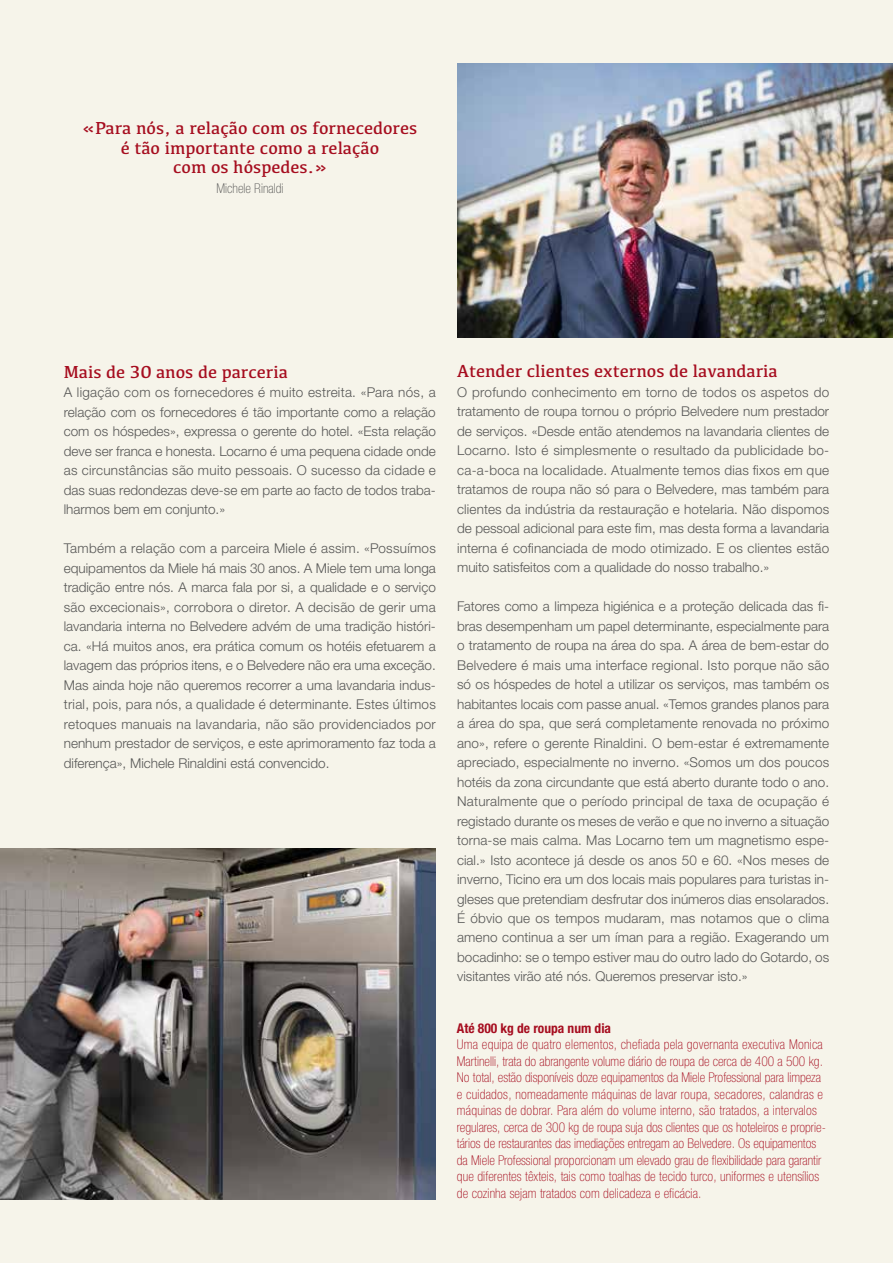
<style>
.page{position:relative;width:893px;height:1263px;background:#f6f4ea}
.page>*{position:absolute;margin:0;border:0;box-sizing:border-box;transform-origin:0 0}
.t1{font:18px/19.5px "Kefa";color:#a60d1f;text-align:center}
.t2{font:300 13.5px/19.5px "Helvetica Neue LTW1 G";color:#575756;text-align:justify}
.t3{font:100 condensed 13.5px/16.5px "Helvetica Neue LTW1 G";color:#a60d1f}
.t4{font:700 condensed 13.5px "Helvetica Neue LTW1 G";color:#a60d1f}
.t5{font:100 condensed 13.5px "Helvetica Neue LTW1 G";color:#575756}
</style>
<div class="page">
<img style="left:0;top:849px;width:436px;height:350px">
<img style="left:457px;top:63px;width:436px;height:275px">
<h1 class="t1" style="left:83px;top:118px;width:336px">«Para nós, a relação com os fornecedores é tão importante como a relação<br>com os hóspedes.»</h1>
<p class="t5" style="left:217px;top:180px;width:68px">Michele Rinaldi</p>
<h1 class="t1" style="left:64px;top:361px;width:226px">Mais de 30 anos de parceria</h1>
<p class="t2" style="left:64px;top:383px;width:374px">A ligação com os fornecedores é muito estreita. «Para nós, a relação com os fornecedores é tão importante como a relação com os hóspedes», expressa o gerente do hotel. «Esta relação deve ser franca e honesta. Locarno é uma pequena cidade onde as circunstâncias são muito pessoais. O sucesso da cidade e das suas redondezas deve-se em parte ao facto de todos traba&shy;lharmos bem em conjunto.»</p>
<p class="t2" style="left:64px;top:538px;width:374px">Também a relação com a parceira Miele é assim. «Possuímos equipamentos da Miele há mais 30 anos. A Miele tem uma longa tradição entre nós. A marca fala por si, a qualidade e o serviço são excecionais», corrobora o diretor. A decisão de gerir uma lavandaria interna no Belvedere advém de uma tradição históri&shy;ca. «Há muitos anos, era prática comum os hotéis efetuarem a lavagem das próprios itens, e o Belvedere não era uma exceção.<br>Mas ainda hoje não queremos recorrer a uma lavandaria indus&shy;trial, pois, para nós, a qualidade é determinante. Estes últimos retoques manuais na lavandaria, não são providenciados por nenhum prestador de serviços, e este aprimoramento faz toda a diferença», Michele Rinaldini está convencido.</p>
<h1 class="t1" style="left:457px;top:361px;width:322px">Atender clientes externos de lavandaria</h1>
<p class="t2" style="left:457px;top:382px;width:374px">O profundo conhecimento em torno de todos os aspetos do tratamento de roupa tornou o próprio Belvedere num prestador de serviços. «Desde então atendemos na lavandaria clientes de Locarno. Isto é simplesmente o resultado da publicidade bo&shy;ca-a-boca na localidade. Atualmente temos dias fixos em que tratamos de roupa não só para o Belvedere, mas também para clientes da indústria da restauração e hotelaria. Não dispomos de pessoal adicional para este fim, mas desta forma a lavandaria interna é cofinanciada de modo otimizado. E os clientes estão muito satisfeitos com a qualidade do nosso trabalho.»</p>
<p class="t2" style="left:457px;top:596px;width:374px">Fatores como a limpeza higiénica e a proteção delicada das fi&shy;bras desempenham um papel determinante, especialmente para o tratamento de roupa na área do spa. A área de bem-estar do Belvedere é mais uma interface regional. Isto porque não são só os hóspedes de hotel a utilizar os serviços, mas também os habitantes locais com passe anual. «Temos grandes planos para a área do spa, que será completamente renovada no próximo ano», refere o gerente Rinaldini. O bem-estar é extremamente apreciado, especialmente no inverno. «Somos um dos poucos hotéis da zona circundante que está aberto durante todo o ano.<br>Naturalmente que o período principal de taxa de ocupação é registado durante os meses de verão e que no inverno a situação torna-se mais calma. Mas Locarno tem um magnetismo espe&shy;cial.» Isto acontece já desde os anos 50 e 60. «Nos meses de inverno, Ticino era um dos locais mais populares para turistas in&shy;gleses que pretendiam desfrutar dos inúmeros dias ensolarados.<br>É óbvio que os tempos mudaram, mas notamos que o clima ameno continua a ser um íman para a região. Exagerando um bocadinho: se o tempo estiver mau do outro lado do Gotardo, os visitantes virão até nós. Queremos preservar isto.»</p>
<p class="t4" style="left:457px;top:1020px;width:156px">Até 800 kg de roupa num dia</p>
<p class="t3" style="left:457px;top:1036px;width:370px">Uma equipa de quatro elementos, chefiada pela governanta executiva Monica Martinelli, trata do abrangente volume diário de roupa de cerca de 400 a 500 kg.<br>No total, estão disponíveis doze equipamentos da Miele Professional para limpeza e cuidados, nomeadamente máquinas de lavar roupa, secadores, calandras e máquinas de dobrar. Para além do volume interno, são tratados, a intervalos regulares, cerca de 300 kg de roupa suja dos clientes que os hoteleiros e proprie&shy;tários de restaurantes das imediações entregam ao Belvedere. Os equipamentos da Miele Professional proporcionam um elevado grau de flexibilidade para garantir que diferentes têxteis, tais como toalhas de tecido turco, uniformes e utensílios de cozinha sejam tratados com delicadeza e eficácia.</p>
</div>
